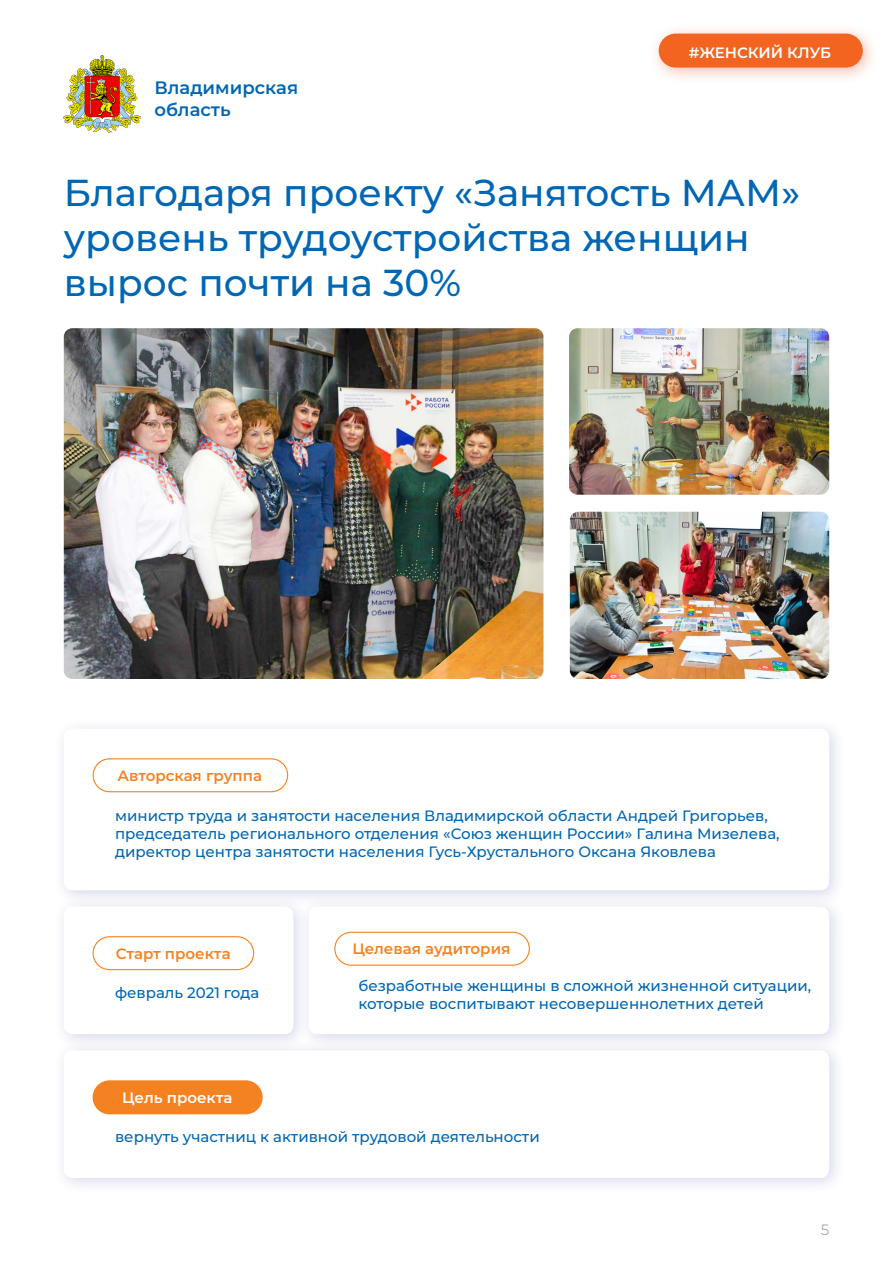
<style>
.page{position:relative;width:893px;height:1263px;background:#fff}
.page>*{position:absolute;margin:0;border:0;box-sizing:border-box;transform-origin:0 0}
.t1{font:500 37.5px/45px "Montserrat";color:#0166b3}
.t2{font:600 18px/21.6px "Montserrat";color:#0166b3}
.t3{font:500 15px/18px "Montserrat";color:#0166b3}
.t4{font:600 15px "Montserrat";color:#f58220}
.t5{font:600 15px "Montserrat";color:#fff}
.t6{font:15px "Montserrat";color:#a8a9ad}
</style>
<div class="page">
<img style="left:64px;top:56px;width:76px;height:76px">
<div style="left:52px;top:717px;width:794px;height:190px;background:#253f8e;opacity:.2"></div>
<div style="left:64px;top:729px;width:765px;height:161px;background:#fff;border-radius:9px"></div>
<div style="left:52px;top:1039px;width:794px;height:156px;background:#253f8e;opacity:.2"></div>
<div style="left:64px;top:1050px;width:765px;height:128px;background:#fff;border-radius:9px"></div>
<div style="left:52px;top:895px;width:259px;height:156px;background:#253f8e;opacity:.2"></div>
<div style="left:64px;top:906px;width:229px;height:128px;background:#fff;border-radius:9px"></div>
<div style="left:297px;top:895px;width:549px;height:156px;background:#253f8e;opacity:.2"></div>
<div style="left:309px;top:906px;width:520px;height:128px;background:#fff;border-radius:9px"></div>
<div style="left:93px;top:758px;width:195px;height:34px;border:1px solid #f58220;border-radius:16px"></div>
<div style="left:334px;top:932px;width:196px;height:34px;border:1px solid #f58220;border-radius:16px"></div>
<div style="left:93px;top:1080px;width:170px;height:34px;background:#f58220;border-radius:17px"></div>
<div style="left:93px;top:936px;width:161px;height:34px;border:1px solid #f58220;border-radius:16px"></div>
<img style="left:64px;top:328px;width:479px;height:351px">
<img style="left:569px;top:328px;width:260px;height:167px">
<img style="left:570px;top:512px;width:259px;height:167px">
<div style="left:648px;top:22px;width:232px;height:63px;background:#eb5429;opacity:.4"></div>
<div style="left:659px;top:34px;width:204px;height:34px;background:#f36421;border-radius:17px"></div>
<p class="t2" style="left:154px;top:77px;width:145px">Владимирская область</p>
<p class="t5" style="left:689px;top:43px;width:144px">#ЖЕНСКИЙ КЛУБ</p>
<p class="t1" style="left:64px;top:169px;width:738px">Благодаря проекту «Занятость МАМ» уровень трудоустройства женщин вырос почти на 30%</p>
<p class="t4" style="left:117px;top:766px;width:146px">Авторская группа</p>
<p class="t3" style="left:115px;top:806px;width:666px">министр труда и занятости населения Владимирской области Андрей Григорьев, председатель регионального отделения «Союз женщин России» Галина Мизелева, директор центра занятости населения Гусь-Хрустального Оксана Яковлева</p>
<p class="t4" style="left:116px;top:944px;width:116px">Старт проекта</p>
<p class="t3" style="left:115px;top:983px;width:146px">февраль 2021 года</p>
<p class="t5" style="left:122px;top:1088px;width:112px">Цель проекта</p>
<p class="t4" style="left:352px;top:939px;width:160px">Целевая аудитория</p>
<p class="t3" style="left:358px;top:976px;width:454px">безработные женщины в сложной жизненной ситуации, которые воспитывают несовершеннолетних детей</p>
<p class="t3" style="left:115px;top:1127px;width:426px">вернуть участниц к активной трудовой деятельности</p>
<p class="t6" style="left:821px;top:1220px;width:10px">5</p>
</div>
